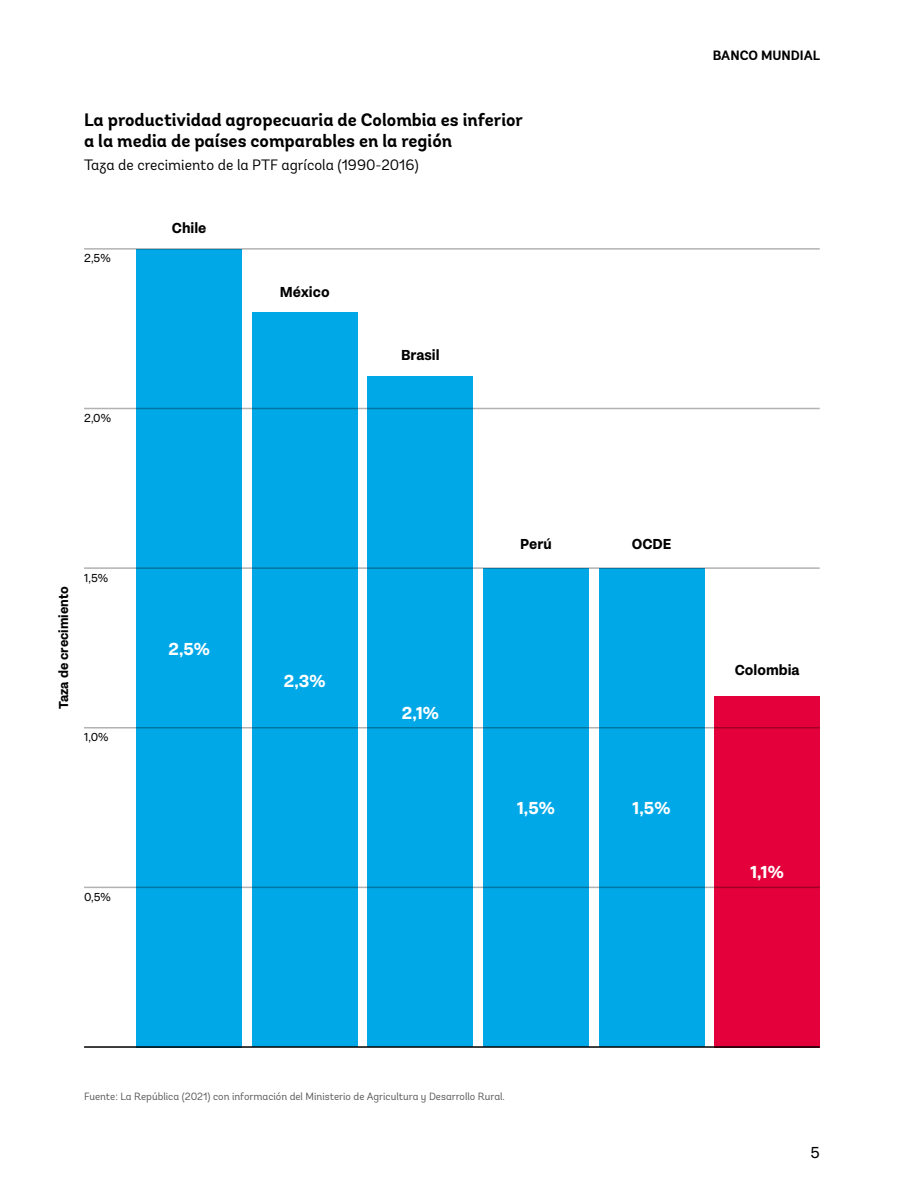
<style>
.page{position:relative;width:915px;height:1191px;background:#fff}
.page>*{position:absolute;margin:0;border:0;box-sizing:border-box;transform-origin:0 0}
.WB_Mensaje_grafico{font:700 18px/21px "Andes";color:#000}
.WB_Primer_parrafo{font:700 18px "Passenger Sans";color:#fff}
.t1{font:16.5px "Passenger Sans";color:#000}
.WB_Titulo_grafico{font:15px "Andes";color:#000}
.WB_Primer_parrafo-2{font:700 15px "Passenger Sans";color:#000}
.t2{font:700 13.5px "Passenger Sans";color:#000}
.t3{font:700 13.5px "Andes";color:#000}
.t4{font:12px "Passenger Sans";color:#000}
.WB_Fuente_grafico{font:10.5px "Andes";color:#575756}
</style>
<div class="page">
<div style="left:136px;top:249px;width:106px;height:798px;background:#00a8e7"></div>
<div style="left:368px;top:376px;width:104px;height:671px;background:#00a8e7"></div>
<div style="left:598px;top:568px;width:106px;height:479px;background:#00a8e7"></div>
<div style="left:252px;top:313px;width:105px;height:734px;background:#00a8e7"></div>
<div style="left:483px;top:568px;width:105px;height:479px;background:#00a8e7"></div>
<div style="left:714px;top:696px;width:105px;height:351px;background:#e4003a"></div>
<hr style="left:84px;top:886px;width:735px;height:2px;background:#b3b2b2">
<hr style="left:84px;top:727px;width:735px;height:1px;background:#b3b2b2">
<hr style="left:84px;top:248px;width:735px;height:2px;background:#b3b2b2">
<hr style="left:84px;top:408px;width:735px;height:1px;background:#b3b2b2">
<hr style="left:84px;top:567px;width:735px;height:2px;background:#b3b2b2">
<hr style="left:84px;top:1046px;width:735px;height:1px;background:#000">
<p class="WB_Mensaje_grafico" style="left:84px;top:110px;width:440px">La productividad agropecuaria de Colombia es inferior a la media de países comparables en la región</p>
<p class="WB_Titulo_grafico" style="left:84px;top:156px;width:336px">Taza de crecimiento de la PTF agrícola (1990-2016)</p>
<p class="t4" style="left:84px;top:251px;width:28px">2,5%</p>
<p class="t4" style="left:84px;top:411px;width:29px">2,0%</p>
<p class="WB_Primer_parrafo-2" style="left:172px;top:220px;width:36px">Chile</p>
<p class="WB_Primer_parrafo-2" style="left:280px;top:283px;width:51px">México</p>
<p class="WB_Primer_parrafo-2" style="left:401px;top:346px;width:40px">Brasil</p>
<p class="t2" style="left:56px;top:709px;width:124px;rotate:-90deg">Taza de crecimiento</p>
<p class="t4" style="left:84px;top:571px;width:26px">1,5%</p>
<p class="t4" style="left:84px;top:730px;width:26px">1,0%</p>
<p class="WB_Primer_parrafo" style="left:168px;top:638px;width:43px">2,5%</p>
<p class="t4" style="left:84px;top:890px;width:28px">0,5%</p>
<p class="WB_Primer_parrafo" style="left:284px;top:670px;width:43px">2,3%</p>
<p class="WB_Primer_parrafo" style="left:401px;top:702px;width:39px">2,1%</p>
<p class="WB_Primer_parrafo-2" style="left:520px;top:535px;width:33px">Perú</p>
<p class="WB_Primer_parrafo" style="left:517px;top:798px;width:39px">1,5%</p>
<p class="WB_Fuente_grafico" style="left:84px;top:1089px;width:422px">Fuente: La República (2021) con información del Ministerio de Agricultura y Desarrollo Rural.</p>
<p class="t3" style="left:712px;top:47px;width:109px">BANCO MUNDIAL</p>
<p class="WB_Primer_parrafo-2" style="left:631px;top:535px;width:41px">OCDE</p>
<p class="WB_Primer_parrafo" style="left:632px;top:798px;width:39px">1,5%</p>
<p class="WB_Primer_parrafo-2" style="left:734px;top:661px;width:66px">Colombia</p>
<p class="WB_Primer_parrafo" style="left:750px;top:862px;width:35px">1,1%</p>
<p class="t1" style="left:810px;top:1143px;width:11px">5</p>
</div>
